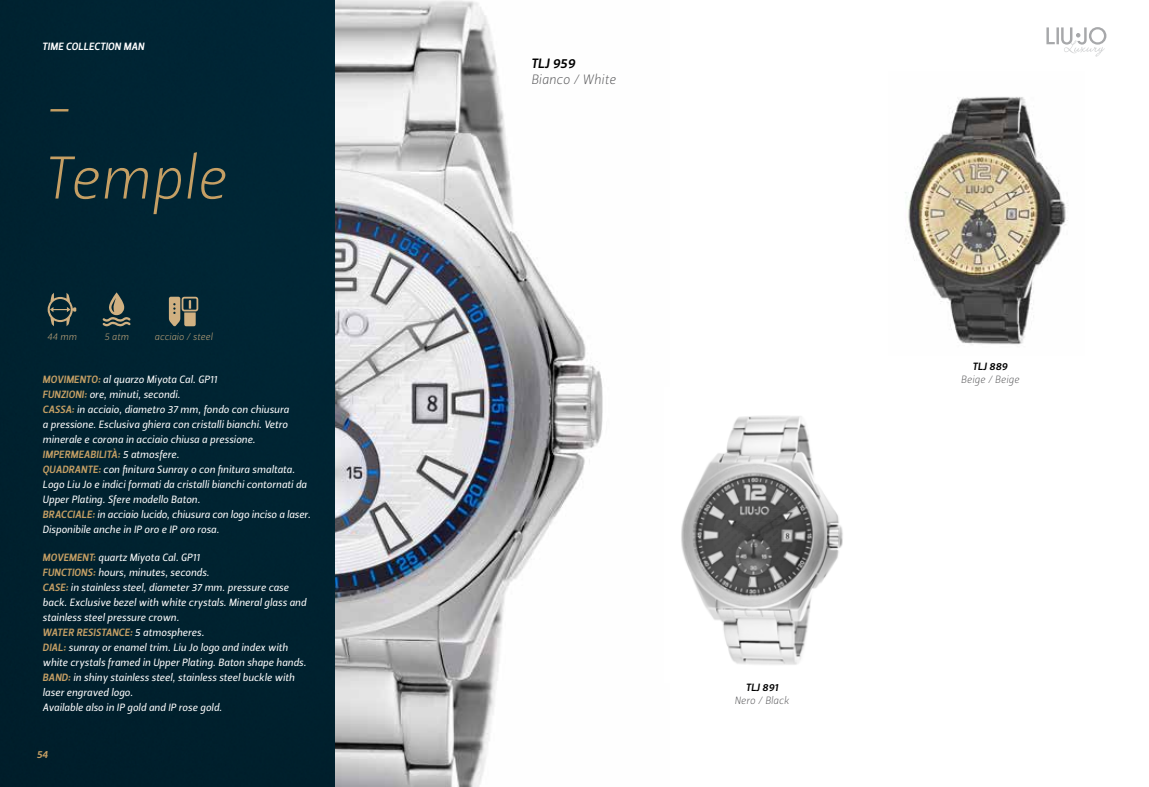
<style>
.page{position:relative;width:1149px;height:787px;background:#fff}
.page>*{position:absolute;margin:0;border:0;box-sizing:border-box;transform-origin:0 0}
.t1{font:60px/72px "Leitura Sans Italic 1";color:#c59f64}
.t2{font:13.5px "Leitura Sans Italic 1";color:#58585a}
.t3{font:13.5px "Leitura Sans Italic 3";letter-spacing:.005em;color:#000}
.t4{font:10.5px/15px "Leitura Sans Italic 2";color:#fff}
.t5{font:10.5px "Leitura Sans Italic 3";letter-spacing:.015em;color:#c59f64}
.t6{font:10.5px "Leitura Sans Italic 1";color:#58585a}
.t7{font:10.5px "Leitura Sans Italic 3";letter-spacing:.015em;color:#fff}
.t8{font:10.5px "Leitura Sans Italic 3";letter-spacing:.005em;color:#000}
.t9{font:9.75px "Leitura Sans Italic 1";color:#d0b081}
.s1{font-family:"Leitura Sans Italic 3";color:#c59f64}
.s2{font-family:"Leitura Sans Italic 2";color:#fff}
</style>
<div class="page">
<img style="left:334px;top:0;width:269px;height:787px">
<div style="left:0;top:0;width:334px;height:787px;background:#002331"></div>
<svg style="left:1046px;top:27px;width:60px;height:30px"></svg>
<img style="left:681px;top:416px;width:162px;height:249px">
<img style="left:905px;top:97px;width:163px;height:248px">
<svg style="left:102px;top:292px;width:29px;height:34px"></svg>
<svg style="left:169px;top:297px;width:29px;height:29px"></svg>
<svg style="left:48px;top:293px;width:28px;height:33px"></svg>
<p class="t7" style="left:42px;top:39px;width:103px">TIME COLLECTION MAN</p>
<h1 class="t1" style="left:42px;top:71px;width:185px">-<br>Temple</h1>
<p class="t9" style="left:47px;top:329px;width:31px">44 mm</p>
<p class="t9" style="left:104px;top:329px;width:26px">5 atm</p>
<p class="t9" style="left:154px;top:329px;width:60px">acciaio / steel</p>
<p class="t4" style="left:43px;top:372px;width:248px"><span class="s1">MOVIMENTO:</span> al quarzo Miyota Cal. GP11<br><span class="s1">FUNZIONI:</span> ore, minuti, secondi.<br><span class="s1">CASSA:</span> in acciaio, diametro 37 mm, fondo con chiusura a pressione. Esclusiva ghiera con cristalli bianchi. Vetro minerale e corona in acciaio chiusa a pressione.</p>
<p class="t5" style="left:43px;top:447px;width:138px">IMPERMEABILITà: <span class="s2">5 atmosfere.</span></p>
<p class="t4" style="left:43px;top:462px;width:269px"><span class="s1">QUADRANTE:</span> con finitura Sunray o con finitura smaltata.<br>Logo Liu Jo e indici formati da cristalli bianchi contornati da Upper Plating. Sfere modello Baton.<br><span class="s1">BRACCIALE:</span> in acciaio lucido, chiusura con logo inciso a laser.<br>Disponibile anche in IP oro e IP oro rosa.</p>
<p class="t4" style="left:43px;top:550px;width:265px"><span class="s1">MOVEMENT:</span> quartz Miyota Cal. GP11<br><span class="s1">FUNCTIONS:</span> hours, minutes, seconds.<br><span class="s1">CASE:</span> in stainless steel, diameter 37 mm. pressure case back. Exclusive bezel with white crystals. Mineral glass and stainless steel pressure crown.</p>
<p class="t5" style="left:43px;top:625px;width:163px">WATER RESISTANCE: <span class="s2">5 atmospheres.</span></p>
<p class="t4" style="left:43px;top:640px;width:265px"><span class="s1">DIAL:</span> sunray or enamel trim. Liu Jo logo and index with white crystals framed in Upper Plating. Baton shape hands.<br><span class="s1">BAND:</span> in shiny stainless steel, stainless steel buckle with laser engraved logo.<br>Available also in IP gold and IP rose gold.</p>
<p class="t5" style="left:37px;top:747px;width:13px">54</p>
<p class="t3" style="left:531px;top:54px;width:46px">TLJ 959</p>
<p class="t2" style="left:531px;top:70px;width:86px">Bianco / White</p>
<p class="t8" style="left:745px;top:680px;width:34px">TLJ 891</p>
<p class="t6" style="left:734px;top:693px;width:56px">Nero / Black</p>
<p class="t8" style="left:972px;top:359px;width:37px">TLJ 889</p>
<p class="t6" style="left:960px;top:372px;width:60px">Beige / Beige</p>
</div>
